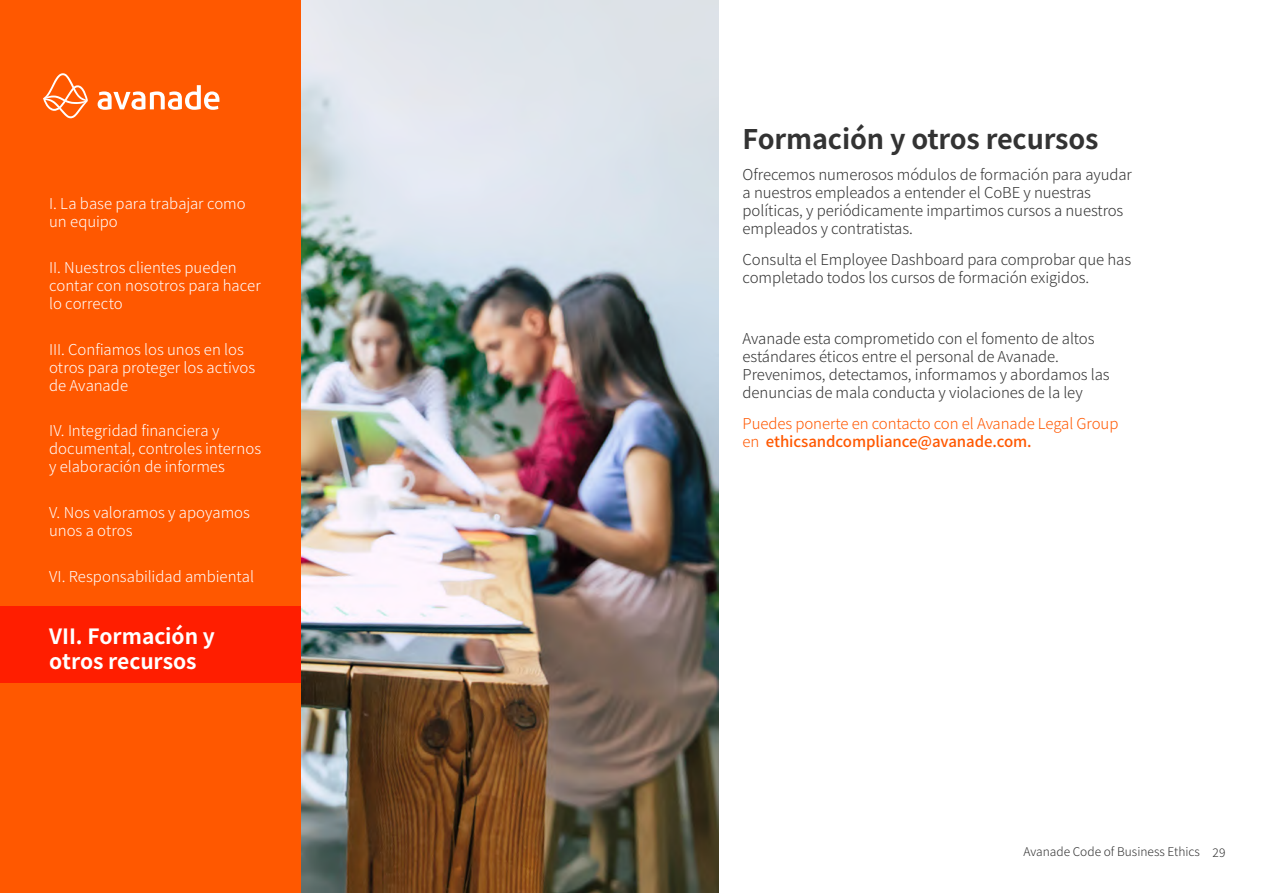
<style>
.page{position:relative;width:1263px;height:893px;background:#fff}
.page>*{position:absolute;margin:0;border:0;box-sizing:border-box;transform-origin:0 0}
.t1{font:700 27px "Source Han Sans";letter-spacing:-.005em;color:#333}
.t2{font:700 21px/25.2px "Source Han Sans";letter-spacing:-.005em;color:#fff}
.t3{font:300 15px/18px "Source Han Sans";letter-spacing:-.005em;color:#333}
.t4{font:300 15px/18px "Source Han Sans";color:#fff}
.t5{font:300 15px/18px "Source Han Sans";letter-spacing:-.005em;color:#ff5800}
.t6{font:300 12px "Source Han Sans";color:#333}
.s1{font-weight:500}
</style>
<div class="page">
<div style="left:0;top:0;width:301px;height:893px;background:#ff5800"></div>
<svg style="left:98px;top:85px;width:121px;height:25px"></svg>
<svg style="left:43px;top:73px;width:45px;height:45px"></svg>
<img style="left:301px;top:0;width:417px;height:893px">
<div style="left:0;top:607px;width:301px;height:76px;background:#ff1e00"></div>
<p class="t4" style="left:49px;top:194px;width:198px">I. La base para trabajar como un equipo</p>
<p class="t4" style="left:49px;top:258px;width:213px">II. Nuestros clientes pueden contar con nosotros para hacer lo correcto</p>
<p class="t4" style="left:49px;top:340px;width:207px">III. Confiamos los unos en los otros para proteger los activos de Avanade</p>
<p class="t4" style="left:49px;top:422px;width:214px">IV. Integridad financiera y documental, controles internos y elaboración de informes</p>
<p class="t4" style="left:49px;top:504px;width:202px">V. Nos valoramos y apoyamos unos a otros</p>
<p class="t4" style="left:49px;top:568px;width:206px">VI. Responsabilidad ambiental</p>
<h2 class="t2" style="left:49px;top:624px;width:167px">VII. Formación y otros recursos</h2>
<h1 class="t1" style="left:743px;top:124px;width:357px">Formación y otros recursos</h1>
<p class="t3" style="left:743px;top:166px;width:391px">Ofrecemos numerosos módulos de formación para ayudar a nuestros empleados a entender el CoBE y nuestras políticas, y periódicamente impartimos cursos a nuestros empleados y contratistas.</p>
<p class="t3" style="left:743px;top:250px;width:390px">Consulta el Employee Dashboard para comprobar que has completado todos los cursos de formación exigidos.</p>
<p class="t3" style="left:743px;top:330px;width:368px">Avanade esta comprometido con el fomento de altos estándares éticos entre el personal de Avanade.<br>Prevenimos, detectamos, informamos y abordamos las denuncias de mala conducta y violaciones de la ley</p>
<p class="t5" style="left:743px;top:415px;width:377px">Puedes ponerte en contacto con el Avanade Legal Group en <span class="s1">ethicsandcompliance@avanade.com.</span></p>
<p class="t6" style="left:1023px;top:845px;width:203px">Avanade Code of Business Ethics 29</p>
</div>
